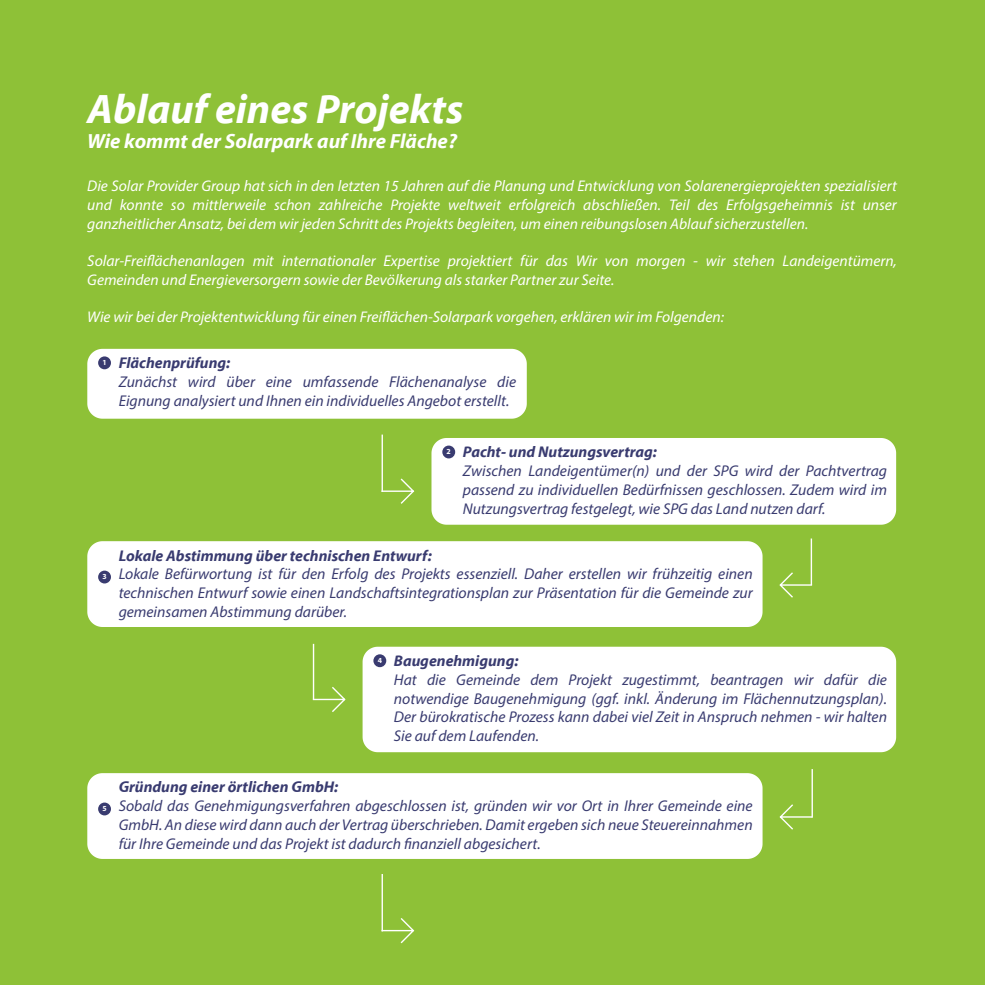
<style>
.page{position:relative;width:985px;height:985px;background:#fff}
.page>*{position:absolute;margin:0;border:0;box-sizing:border-box;transform-origin:0 0}
.t1{font:italic 700 41.56px "Myriad Pro";color:#fff}
.t2{font:italic 700 20.62px "Myriad Pro";color:#fff}
.t3{font:italic 15.62px/18.8px "Myriad Pro";color:#393b70;text-align:justify}
.t4{font:italic 700 15.62px "Myriad Pro";color:#393b70}
.t5{font:italic 15.62px "Myriad Pro";color:#fff}
.t6{font:italic 15.5px/18.6px "Myriad Pro";color:#fff;text-align:justify}
.t7{font:700 7.75px "Myriad Pro";color:#fff}
.s1{font-size:15.5px}
</style>
<div class="page">
<div style="left:0;top:0;width:984px;height:984px;background:#8ec137"></div>
<div style="left:87px;top:348px;width:440px;height:71px;background:#fff"></div>
<div style="left:98px;top:356px;width:13px;height:13px;background:#393b70;border-radius:50%"></div>
<div style="left:431px;top:438px;width:466px;height:87px;background:#fff"></div>
<div style="left:442px;top:445px;width:13px;height:13px;background:#393b70;border-radius:50%"></div>
<div style="left:87px;top:541px;width:676px;height:86px;background:#fff"></div>
<div style="left:98px;top:570px;width:13px;height:13px;background:#393b70;border-radius:50%"></div>
<div style="left:362px;top:646px;width:535px;height:107px;background:#fff"></div>
<div style="left:373px;top:654px;width:13px;height:13px;background:#393b70;border-radius:50%"></div>
<div style="left:87px;top:773px;width:676px;height:86px;background:#fff"></div>
<div style="left:98px;top:802px;width:13px;height:13px;background:#393b70;border-radius:50%"></div>
<svg style="left:383px;top:478px;width:32px;height:26px"></svg>
<svg style="left:312px;top:685px;width:34px;height:27px"></svg>
<svg style="left:779px;top:570px;width:34px;height:28px"></svg>
<svg style="left:779px;top:802px;width:34px;height:28px"></svg>
<hr style="left:381px;top:434px;width:2px;height:58px;background:#fff">
<hr style="left:810px;top:538px;width:2px;height:47px;background:#fff">
<hr style="left:313px;top:643px;width:1px;height:56px;background:#fff">
<hr style="left:811px;top:769px;width:1px;height:48px;background:#fff">
<svg style="left:381px;top:918px;width:34px;height:26px"></svg>
<hr style="left:381px;top:873px;width:2px;height:58px;background:#fff">
<h1 class="t1" style="left:87px;top:82px;width:377px">Ablauf eines Projekts</h1>
<h2 class="t2" style="left:87px;top:127px;width:371px">Wie kommt der Solarpark auf Ihre Fläche?</h2>
<p class="t6" style="left:87px;top:177px;width:811px">Die Solar Provider Group hat sich in den letzten 15 Jahren auf die Planung und Entwicklung von Solarenergieprojekten spezialisiert und konnte so mittlerweile schon zahlreiche Projekte weltweit erfolgreich abschließen. Teil des Erfolgsgeheimnis ist unser ganzheitlicher Ansatz, bei dem wir jeden Schritt des Projekts begleiten, um einen reibungslosen Ablauf sicherzustellen.</p>
<p class="t5" style="left:87px;top:251px;width:811px">Solar-Freiflächenanlagen mit internationaler Expertise projektiert für das Wir von morgen - wir stehen <span class="s1">Landeigentümern,</span></p>
<p class="t6" style="left:87px;top:270px;width:528px">Gemeinden und Energieversorgern sowie der Bevölkerung als starker Partner zur Seite.</p>
<p class="t6" style="left:87px;top:307px;width:638px">Wie wir bei der Projektentwicklung für einen Freiflächen-Solarpark vorgehen, erklären wir im Folgenden:</p>
<p class="t4" style="left:119px;top:353px;width:113px">Flächenprüfung:</p>
<p class="t3" style="left:119px;top:372px;width:399px">Zunächst wird über eine umfassende Flächenanalyse die<br>Eignung analysiert und Ihnen ein individuelles Angebot erstellt.</p>
<p class="t7" style="left:102px;top:357px;width:6px">1</p>
<p class="t7" style="left:446px;top:446px;width:6px">2</p>
<p class="t4" style="left:463px;top:442px;width:196px">Pacht- und Nutzungsvertrag:</p>
<p class="t3" style="left:463px;top:461px;width:425px">Zwischen Landeigentümer(n) und der SPG wird der Pachtvertrag passend zu individuellen Bedürfnissen geschlossen. Zudem wird im Nutzungsvertrag festgelegt, wie SPG das Land nutzen darf.</p>
<p class="t7" style="left:102px;top:571px;width:6px">3</p>
<p class="t4" style="left:119px;top:545px;width:314px">Lokale Abstimmung über technischen Entwurf:</p>
<p class="t3" style="left:119px;top:564px;width:635px">Lokale Befürwortung ist für den Erfolg des Projekts essenziell. Daher erstellen wir frühzeitig einen technischen Entwurf sowie einen Landschaftsintegrationsplan zur Präsentation für die Gemeinde zur gemeinsamen Abstimmung darüber.</p>
<p class="t7" style="left:377px;top:655px;width:6px">4</p>
<p class="t4" style="left:394px;top:650px;width:126px">Baugenehmigung:</p>
<p class="t3" style="left:394px;top:670px;width:494px">Hat die Gemeinde dem Projekt zugestimmt, beantragen wir dafür die notwendige Baugenehmigung (ggf. inkl. Änderung im Flächennutzungsplan).<br>Der bürokratische Prozess kann dabei viel Zeit in Anspruch nehmen - wir halten Sie auf dem Laufenden.</p>
<p class="t7" style="left:102px;top:803px;width:6px">5</p>
<p class="t4" style="left:119px;top:777px;width:221px">Gründung einer örtlichen GmbH:</p>
<p class="t3" style="left:119px;top:796px;width:635px">Sobald das Genehmigungsverfahren abgeschlossen ist, gründen wir vor Ort in Ihrer Gemeinde eine GmbH. An diese wird dann auch der Vertrag überschrieben. Damit ergeben sich neue Steuereinnahmen für Ihre Gemeinde und das Projekt ist dadurch finanziell abgesichert.</p>
</div>
